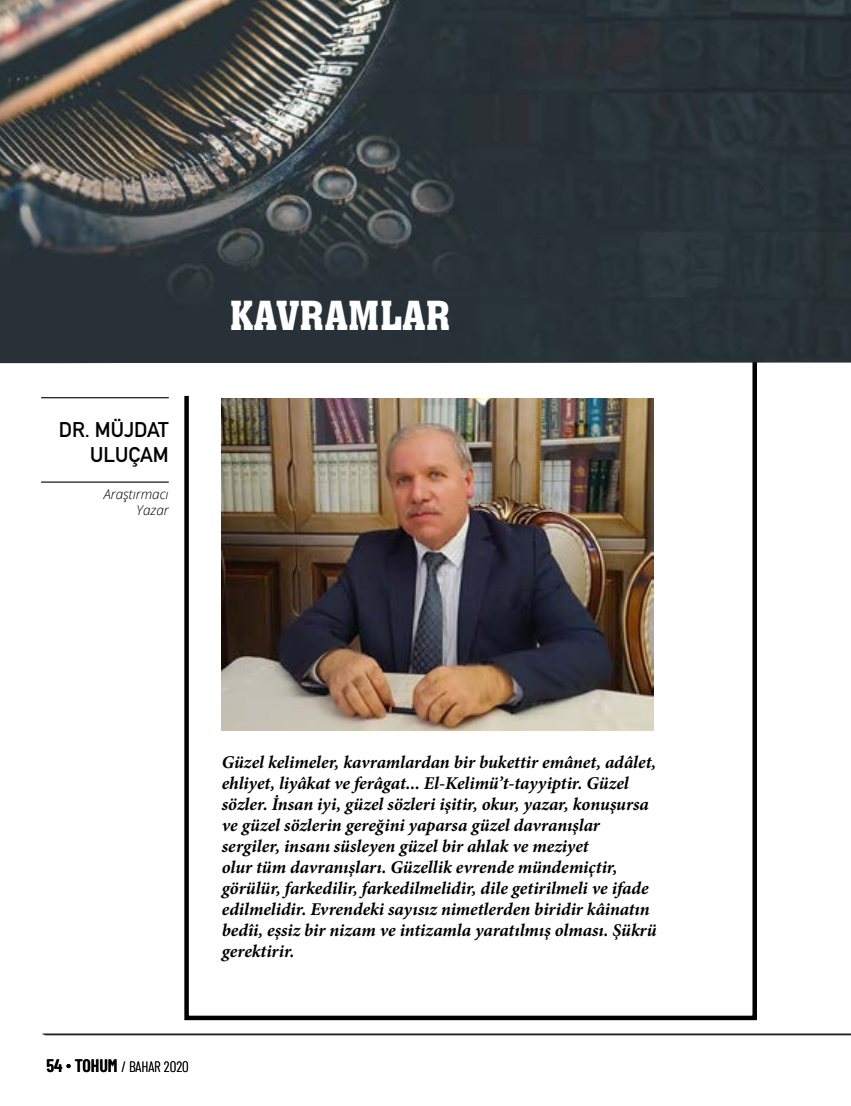
<style>
.page{position:relative;width:851px;height:1106px;background:#fff}
.page>*{position:absolute;margin:0;border:0;box-sizing:border-box;transform-origin:0 0}
.t1{font:39px "Aachen BT";color:#fff}
.t2{font:700 21px/25.2px "DIN Alternate";color:#000;text-align:right}
.t3{font:italic 700 18px/21px "Minion Pro";letter-spacing:-.005em;color:#000}
.t4{font:600 18px "Barlow Condensed";color:#000}
.t5{font:300 15px "Barlow Condensed";color:#000}
.t6{font:italic 300 13.5px/16.2px "Open Sans";color:#000;text-align:right}
</style>
<div class="page">
<hr style="left:45px;top:1034px;width:805px;height:1px;background:#000">
<hr style="left:43px;top:1033px;width:807px;height:1px;background:#000">
<svg style="left:66px;top:1063px;width:5px;height:5px"></svg>
<svg style="left:184px;top:363px;width:573px;height:658px"></svg>
<img style="left:0;top:0;width:850px;height:363px">
<hr style="left:41px;top:397px;width:128px;height:1px;background:#000">
<hr style="left:41px;top:481px;width:128px;height:1px;background:#000">
<img style="left:221px;top:398px;width:432px;height:333px">
<p class="t2" style="left:59px;top:416px;width:111px">DR. MÜJDAT<br>ULUÇAM</p>
<p class="t6" style="left:104px;top:485px;width:66px">Araştırmacı<br>Yazar</p>
<h1 class="t1" style="left:229px;top:291px;width:223px">KAVRAMLAR</h1>
<p class="t3" style="left:222px;top:751px;width:436px">Güzel kelimeler, kavramlardan bir bukettir emânet, adâlet, ehliyet, liyâkat ve ferâgat... El-Kelimü’t-tayyiptir. Güzel sözler. İnsan iyi, güzel sözleri işitir, okur, yazar, konuşursa ve güzel sözlerin gereğini yaparsa güzel davranışlar sergiler, insanı süsleyen güzel bir ahlak ve meziyet<br>olur tüm davranışları. Güzellik evrende mündemiçtir, görülür, farkedilir, farkedilmelidir, dile getirilmeli ve ifade edilmelidir. Evrendeki sayısız nimetlerden biridir kâinatın bedîi, eşsiz bir nizam ve intizamla yaratılmış olması. Şükrü gerektirir.</p>
<p class="t4" style="left:46px;top:1052px;width:73px">54 TOHUM</p>
<p class="t5" style="left:121px;top:1056px;width:69px">/ BAHAR 2020</p>
</div>
